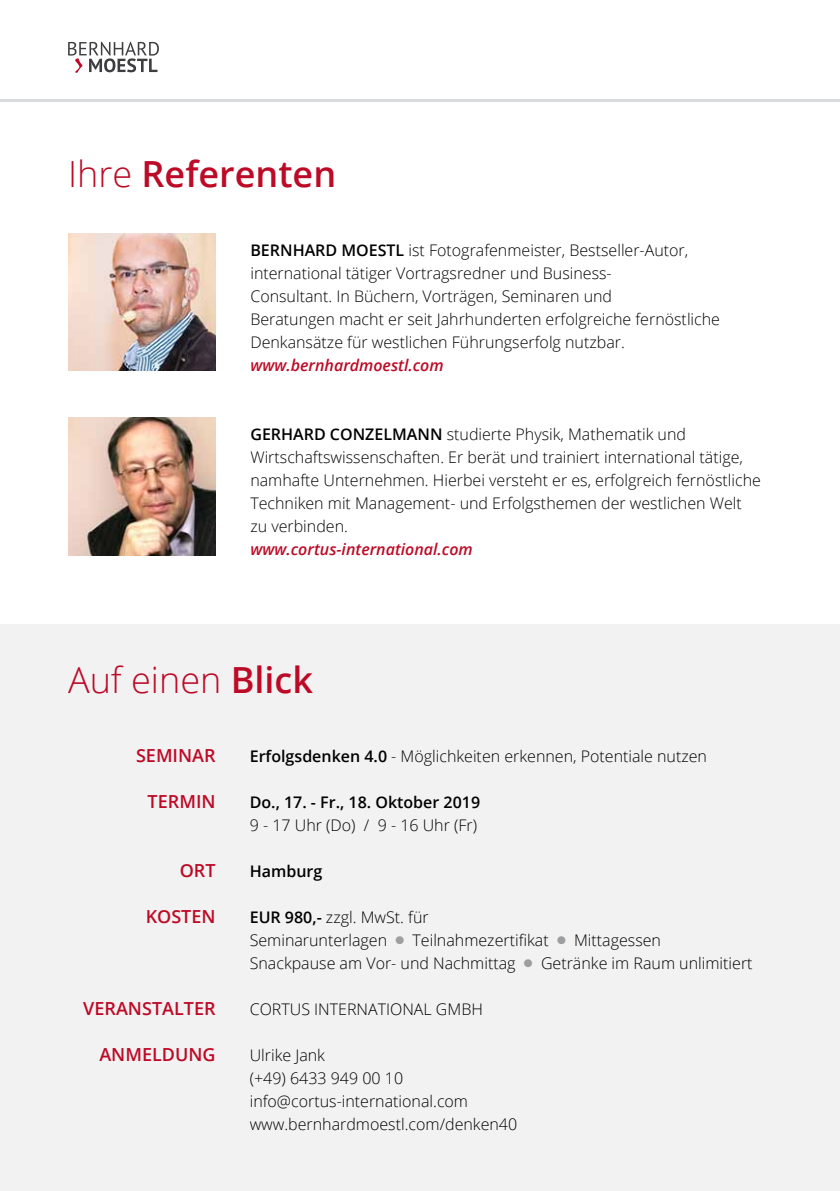
<style>
.page{position:relative;width:840px;height:1191px;background:#fff}
.page>*{position:absolute;margin:0;border:0;box-sizing:border-box;transform-origin:0 0}
.t1{font:600 36px "Open Sans";color:#bd0a26}
.t2{font:300 36px "Open Sans";color:#bd0a26}
.t3{font:600 18px "Open Sans";color:#bd0a26}
.t4{font:300 16px/23px "Open Sans";color:#000}
.t5{font:italic 600 16px "Open Sans";color:#bd0a26}
.t6{font:600 16px "Open Sans";color:#000}
.s1{font-weight:300}
.s2{font-weight:600}
.s3{color:#9c9e9f}
</style>
<div class="page">
<div style="left:0;top:624px;width:839px;height:567px;background:#f2f2f3"></div>
<svg style="left:68px;top:42px;width:91px;height:31px"></svg>
<hr style="left:0;top:99px;width:839px;height:3px;background:#d9dadb">
<img style="left:68px;top:418px;width:147px;height:137px">
<img style="left:68px;top:233px;width:147px;height:137px">
<h1 class="t1" style="left:68px;top:149px;width:269px"><span class="s1">Ihre</span> REFERENTEN</h1>
<p class="t4" style="left:250px;top:238px;width:471px"><span class="s2">BERNHARD MOESTL</span> ist Fotografenmeister, Bestseller-Autor, international tätiger Vortragsredner und Business-<br>Consultant. In Büchern, Vorträgen, Seminaren und<br>Beratungen macht er seit Jahrhunderten erfolgreiche fernöstliche Denkansätze für westlichen Führungserfolg nutzbar.</p>
<p class="t5" style="left:250px;top:354px;width:195px">www.bernhardmoestl.com</p>
<p class="t4" style="left:250px;top:422px;width:511px"><span class="s2">GERHARD CONZELMANN</span> studierte Physik, Mathematik und Wirtschaftswissenschaften. Er berät und trainiert international tätige, namhafte Unternehmen. Hierbei versteht er es, erfolgreich fernöstliche Techniken mit Management- und Erfolgsthemen der westlichen Welt zu verbinden.</p>
<p class="t5" style="left:250px;top:538px;width:224px">www.cortus-international.com</p>
<h1 class="t2" style="left:68px;top:655px;width:246px">Auf einen <span class="s2">BLICK</span></h1>
<p class="t3" style="left:136px;top:743px;width:81px">SEM INAR</p>
<p class="t3" style="left:147px;top:789px;width:66px">TERMIN</p>
<p class="t3" style="left:180px;top:858px;width:13px">ORT</p>
<p class="t3" style="left:146px;top:904px;width:71px">KOSTEN</p>
<p class="t3" style="left:83px;top:996px;width:134px">VERANSTALTER</p>
<p class="t3" style="left:99px;top:1042px;width:14px">ANME</p>
<p class="t3" style="left:152px;top:1042px;width:50px">LDUNG</p>
<p class="t4" style="left:249px;top:744px;width:458px"><span class="s2">ERFOLGSDENKEN 4.0</span> - Möglichkeiten erkennen, Potentiale nutzen</p>
<p class="t6" style="left:249px;top:791px;width:232px">DO., 17. - FR., 18. OKTOBER 2019</p>
<p class="t4" style="left:249px;top:813px;width:229px">9 - 17 Uhr (Do) / 9 - 16 Uhr (Fr)</p>
<p class="t6" style="left:249px;top:860px;width:74px">HAMBURG</p>
<p class="t4" style="left:249px;top:905px;width:504px"><span class="s2">EUR 980,-</span> zzgl. MwSt. für<br>Seminarunterlagen <span class="s3">●</span> Teilnahmezertifikat <span class="s3">●</span> Mittagessen<br>Snackpause am Vor- und Nachmittag <span class="s3">●</span> Getränke im Raum unlimitiert</p>
<p class="t4" style="left:249px;top:997px;width:234px">CORTUS INTERNATIONAL GMBH</p>
<p class="t4" style="left:249px;top:1043px;width:269px">Ulrike Jank<br>(+49) 6433 949 00 10 info@cortus-international.com www.bernhardmoestl.com/denken40</p>
</div>
